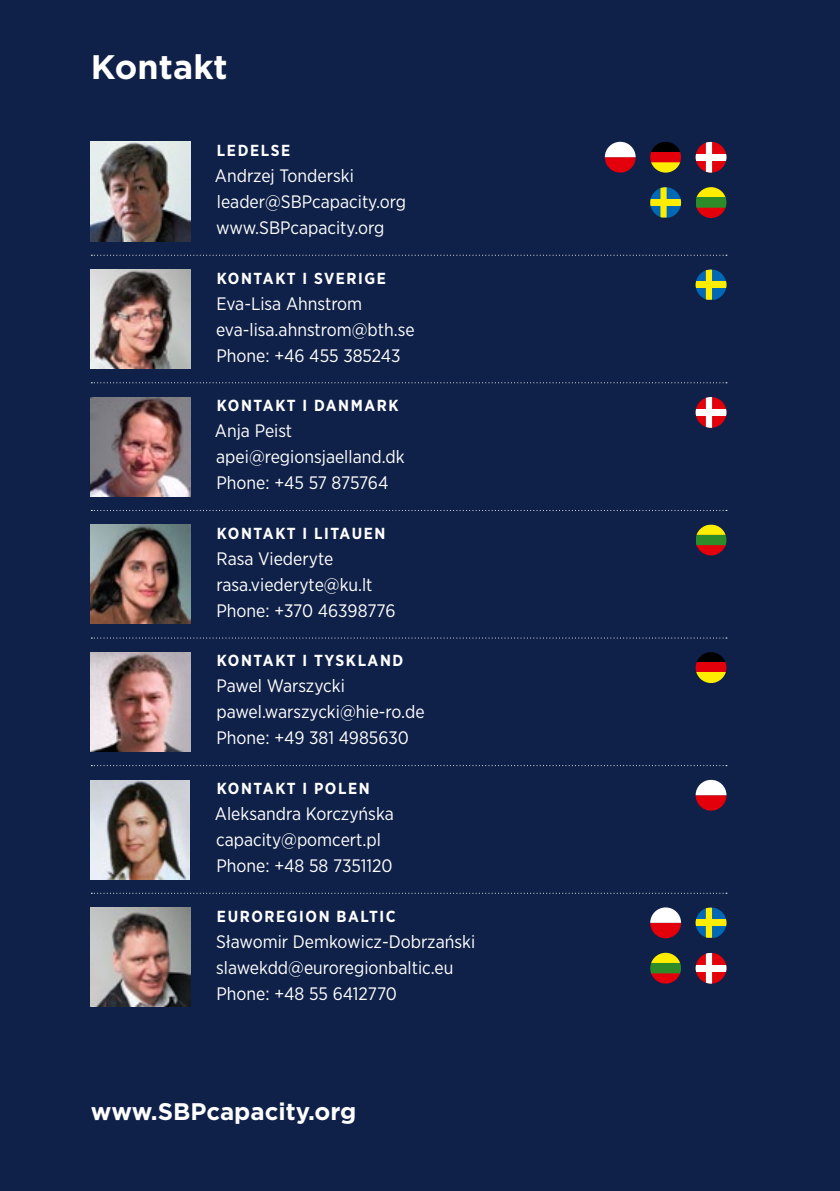
<style>
.page{position:relative;width:840px;height:1191px;background:#fff}
.page>*{position:absolute;margin:0;border:0;box-sizing:border-box;transform-origin:0 0}
.t1{font:700 34px "Gotham";letter-spacing:.005em;color:#fff}
.t2{font:700 24px "Gotham";color:#fff}
.t3{font:18px/26px "Gotham Narrow";color:#fff}
.t4{font:700 16px "Gotham Narrow";letter-spacing:.1em;color:#fff}
</style>
<div class="page">
<div style="left:0;top:0;width:839px;height:1191px;background:#0f2148"></div>
<svg style="left:696px;top:187px;width:30px;height:10px"></svg>
<div style="left:695px;top:197px;width:31px;height:11px;background:#2d8b28"></div>
<svg style="left:696px;top:208px;width:30px;height:10px"></svg>
<svg style="left:651px;top:142px;width:29px;height:10px"></svg>
<div style="left:649px;top:152px;width:31px;height:10px;background:#e3000b"></div>
<svg style="left:651px;top:162px;width:29px;height:11px"></svg>
<svg style="left:604px;top:142px;width:31px;height:31px"></svg>
<svg style="left:695px;top:142px;width:31px;height:31px"></svg>
<svg style="left:705px;top:142px;width:6px;height:31px"></svg>
<div style="left:695px;top:154px;width:31px;height:6px;background:#fff"></div>
<svg style="left:650px;top:187px;width:30px;height:30px"></svg>
<div style="left:649px;top:199px;width:31px;height:7px;background:#ffed00"></div>
<svg style="left:696px;top:269px;width:30px;height:31px"></svg>
<div style="left:695px;top:282px;width:31px;height:6px;background:#ffed00"></div>
<svg style="left:695px;top:397px;width:31px;height:31px"></svg>
<div style="left:695px;top:409px;width:31px;height:6px;background:#fff"></div>
<svg style="left:696px;top:524px;width:30px;height:11px"></svg>
<div style="left:695px;top:535px;width:31px;height:10px;background:#2d8b28"></div>
<svg style="left:696px;top:545px;width:30px;height:10px"></svg>
<svg style="left:697px;top:652px;width:29px;height:10px"></svg>
<div style="left:695px;top:662px;width:31px;height:11px;background:#e3000b"></div>
<svg style="left:696px;top:673px;width:30px;height:10px"></svg>
<svg style="left:695px;top:780px;width:31px;height:30px"></svg>
<svg style="left:651px;top:952px;width:29px;height:11px"></svg>
<div style="left:649px;top:963px;width:31px;height:10px;background:#2d8b28"></div>
<svg style="left:651px;top:973px;width:29px;height:10px"></svg>
<svg style="left:650px;top:907px;width:30px;height:31px"></svg>
<svg style="left:696px;top:952px;width:30px;height:31px"></svg>
<div style="left:695px;top:965px;width:31px;height:6px;background:#fff"></div>
<svg style="left:696px;top:907px;width:30px;height:30px"></svg>
<div style="left:695px;top:919px;width:31px;height:7px;background:#ffed00"></div>
<img style="left:91px;top:142px;width:99px;height:99px">
<img style="left:91px;top:269px;width:99px;height:100px">
<img style="left:91px;top:397px;width:99px;height:99px">
<img style="left:91px;top:524px;width:99px;height:100px">
<img style="left:91px;top:652px;width:99px;height:99px">
<img style="left:91px;top:907px;width:99px;height:99px">
<img style="left:91px;top:780px;width:99px;height:99px">
<svg style="left:91px;top:255px;width:635px;height:1px"></svg>
<svg style="left:91px;top:382px;width:635px;height:1px"></svg>
<svg style="left:91px;top:510px;width:635px;height:1px"></svg>
<svg style="left:91px;top:637px;width:635px;height:1px"></svg>
<svg style="left:91px;top:765px;width:635px;height:1px"></svg>
<svg style="left:91px;top:892px;width:633px;height:1px"></svg>
<h1 class="t1" style="left:91px;top:44px;width:138px">Kontakt</h1>
<p class="t4" style="left:217px;top:140px;width:75px">LEDELSE</p>
<p class="t3" style="left:215px;top:162px;width:193px">Andrzej Tonderski leader@SBPcapacity.org www.SBPcapacity.org</p>
<p class="t4" style="left:217px;top:268px;width:170px">KONTAKT I SVERIGE</p>
<p class="t3" style="left:216px;top:290px;width:200px">Eva-Lisa Ahnstrom eva-lisa.ahnstrom@bth.se<br>Phone: +46 455 385243</p>
<p class="t4" style="left:217px;top:395px;width:181px">KONTAKT I DANMARK</p>
<p class="t3" style="left:215px;top:417px;width:191px">Anja Peist apei@regionsjaelland.dk<br>Phone: +45 57 875764</p>
<p class="t4" style="left:217px;top:523px;width:170px">KONTAKT I LITAUEN</p>
<p class="t3" style="left:216px;top:545px;width:180px">Rasa Viederyte rasa.viederyte@ku.lt<br>Phone: +370 46398776</p>
<p class="t4" style="left:217px;top:650px;width:188px">KONTAKT I TYSKLAND</p>
<p class="t3" style="left:216px;top:672px;width:209px">Pawel Warszycki pawel.warszycki@hie-ro.de<br>Phone: +49 381 4985630</p>
<p class="t4" style="left:217px;top:778px;width:154px">KONTAKT I POLEN</p>
<p class="t3" style="left:215px;top:800px;width:180px">Aleksandra Korczyńska capacity@pomcert.pl<br>Phone: +48 58 7351120</p>
<p class="t4" style="left:217px;top:905px;width:180px">EUROREGION BALTIC</p>
<p class="t3" style="left:216px;top:928px;width:260px">Sławomir Demkowicz-Dobrzański slawekdd@euroregionbaltic.eu<br>Phone: +48 55 6412770</p>
<h2 class="t2" style="left:91px;top:1095px;width:267px">www.SBPcapacity.org</h2>
</div>
